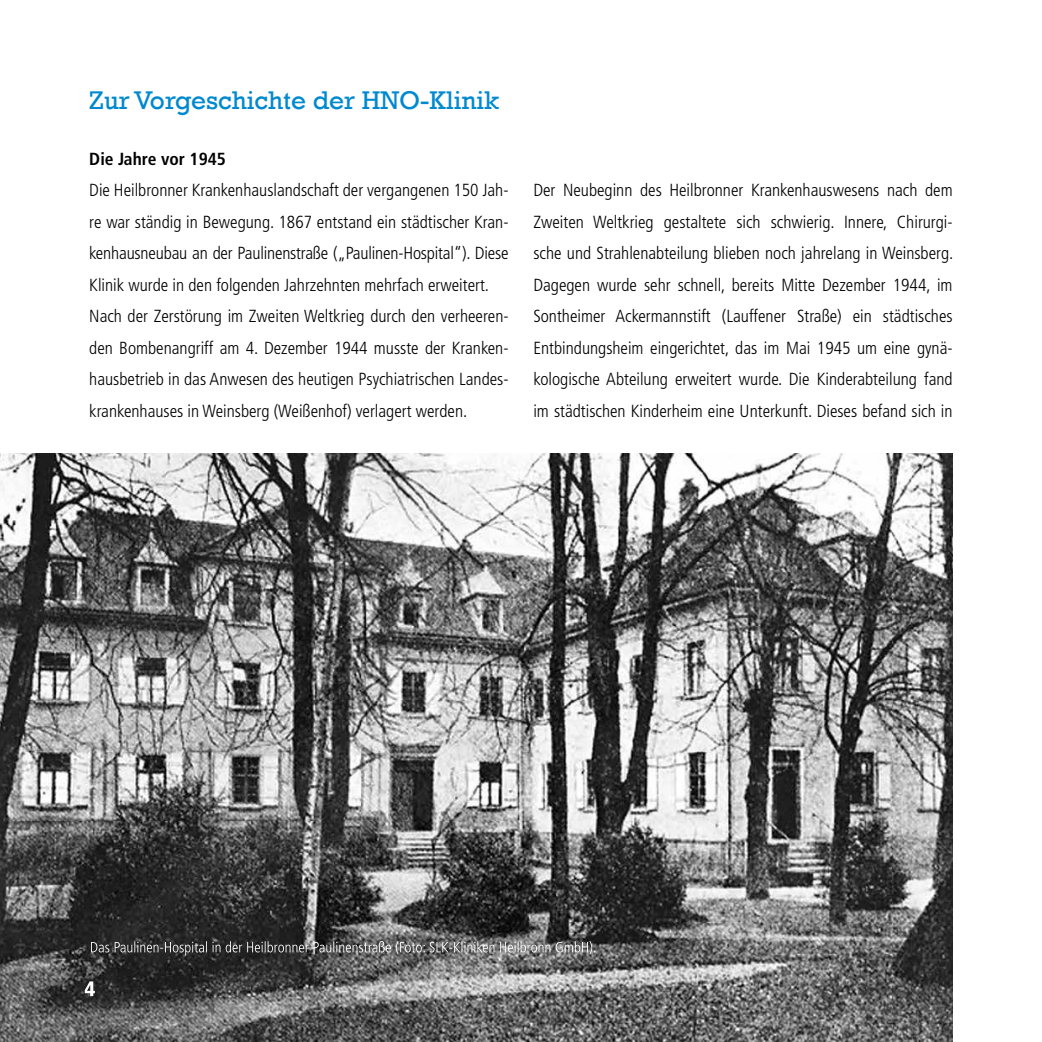
<style>
.page{position:relative;width:1042px;height:1042px;background:#fff}
.page>*{position:absolute;margin:0;border:0;box-sizing:border-box;transform-origin:0 0}
.t1{font:26.25px "Rockwell";color:#0089cf}
.t2{font:300 condensed 17.5px/31.5px "Frutiger LT";color:#000}
.t3{font:700 condensed 17.5px "Frutiger LT";color:#000}
</style>
<div class="page">
<img style="left:0;top:453px;width:952px;height:589px">
<svg style="left:91px;top:941px;width:504px;height:14px;background:#696969"></svg>
<svg style="left:85px;top:981px;width:10px;height:15px"></svg>
<h1 class="t1" style="left:89px;top:85px;width:411px">Zur Vorgeschichte der HNO-Klinik</h1>
<p class="t3" style="left:89px;top:148px;width:138px">Die Jahre vor 1945</p>
<p class="t2" style="left:89px;top:175px;width:421px">Die Heilbronner Krankenhauslandschaft der vergangenen 150 Jah&shy;re war ständig in Bewegung. 1867 entstand ein städtischer Kran&shy;kenhausneubau an der Paulinenstraße („Paulinen-Hospital“). Diese Klinik wurde in den folgenden Jahrzehnten mehrfach erweitert.<br>Nach der Zerstörung im Zweiten Weltkrieg durch den verheeren&shy;den Bombenangriff am 4. Dezember 1944 musste der Kranken&shy;hausbetrieb in das Anwesen des heutigen Psychiatrischen Landes&shy;krankenhauses in Weinsberg (Weißenhof) verlagert werden.</p>
<p class="t2" style="left:533px;top:175px;width:421px;text-align:justify">Der Neubeginn des Heilbronner Krankenhauswesens nach dem Zweiten Weltkrieg gestaltete sich schwierig. Innere, Chirurgi&shy;sche und Strahlenabteilung blieben noch jahrelang in Weinsberg.<br>Dagegen wurde sehr schnell, bereits Mitte Dezember 1944, im Sontheimer Ackermannstift (Lauffener Straße) ein städtisches Entbindungsheim eingerichtet, das im Mai 1945 um eine gynä&shy;kologische Abteilung erweitert wurde. Die Kinderabteilung fand im städtischen Kinderheim eine Unterkunft. Dieses befand sich in</p>
</div>
